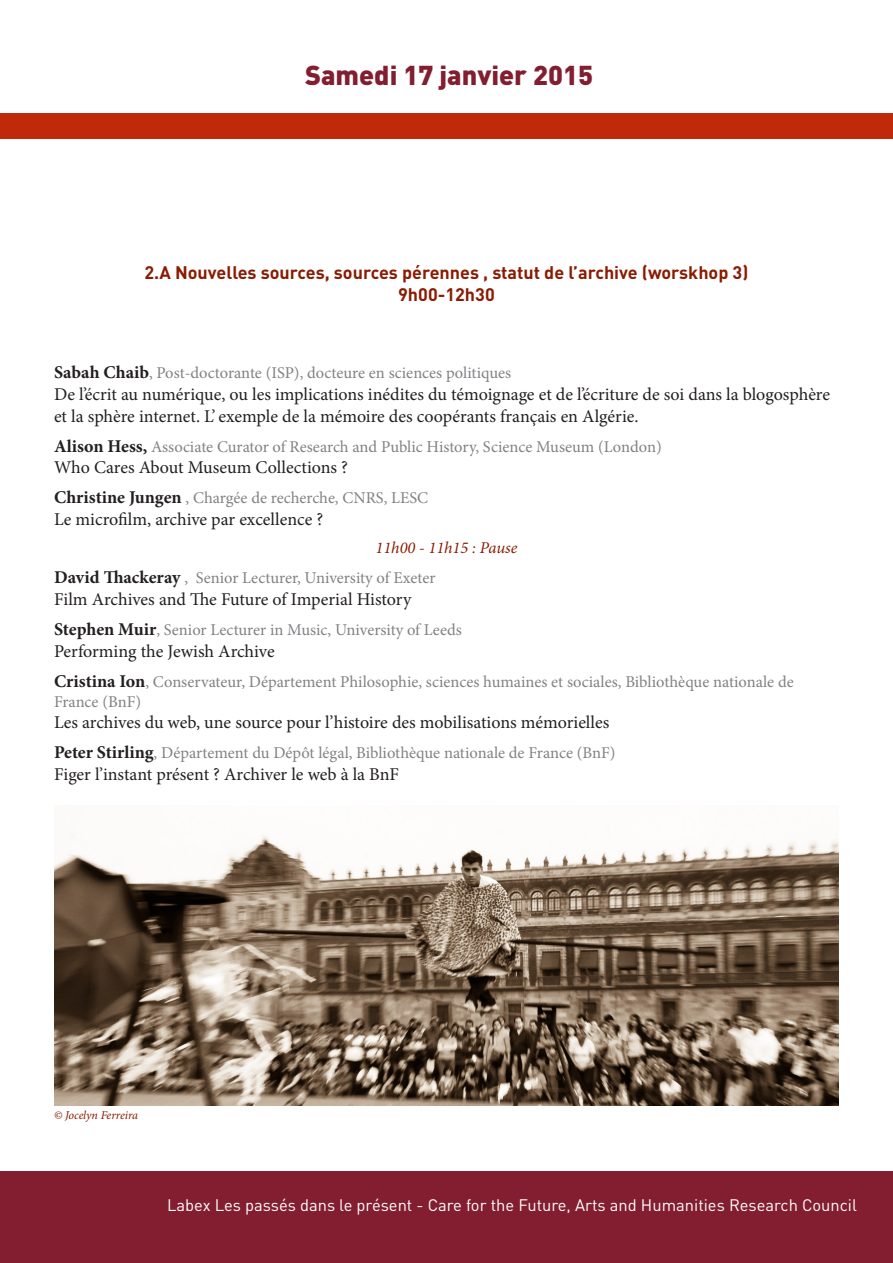
<style>
.page{position:relative;width:893px;height:1263px;background:#fff}
.page>*{position:absolute;margin:0;border:0;box-sizing:border-box;transform-origin:0 0}
.t1{font:900 27px "DIN";color:#821e30}
.t2{font:18px/21.6px "Minion Pro";color:#231f20}
.t3{font:700 18px/21.6px "DIN";color:#891c02;text-align:center}
.t4{font:16.5px/19.8px "Minion Pro";color:#808285}
.t5{font:16.5px "DIN";color:#fff}
.t6{font:italic 16.5px "Minion Pro";color:#891c02}
.t7{font:italic 12px "Minion Pro";letter-spacing:-.015em;color:#891c02}
.s1{font-weight:700;font-size:18px;color:#231f20}
</style>
<div class="page">
<div style="left:0;top:1171px;width:893px;height:92px;background:#821e30"></div>
<div style="left:0;top:113px;width:893px;height:26px;background:#c02909"></div>
<img style="left:54px;top:833px;width:785px;height:273px">
<p class="t1" style="left:305px;top:57px;width:290px">Samedi 17 janvier 2015</p>
<p class="t3" style="left:144px;top:261px;width:605px">2.A Nouvelles sources, sources pérennes , statut de l’archive (worskhop 3)<br>9h00-12h30</p>
<p class="t4" style="left:54px;top:363px;width:459px"><span class="s1">Sabah Chaib</span>, Post-doctorante (ISP), docteure en sciences politiques</p>
<p class="t2" style="left:54px;top:383px;width:778px">De l’écrit au numérique, ou les implications inédites du témoignage et de l’écriture de soi dans la blogosphère et la sphère internet. L’ exemple de la mémoire des coopérants français en Algérie.</p>
<p class="t4" style="left:54px;top:436px;width:609px"><span class="s1">Alison Hess,</span> Associate Curator of Research and Public History, Science Museum (London)</p>
<p class="t2" style="left:54px;top:457px;width:296px">Who Cares About Museum Collections ?</p>
<p class="t4" style="left:54px;top:488px;width:376px"><span class="s1">Christine Jungen</span> , Chargée de recherche, CNRS, LESC</p>
<p class="t2" style="left:54px;top:508px;width:271px">Le microfilm, archive par excellence ?</p>
<p class="t6" style="left:375px;top:537px;width:143px">11h00 - 11h15 : Pause</p>
<p class="t4" style="left:54px;top:568px;width:383px"><span class="s1">David Thackeray</span> , Senior Lecturer, University of Exeter</p>
<p class="t2" style="left:54px;top:588px;width:359px">Film Archives and The Future of Imperial History</p>
<p class="t4" style="left:54px;top:620px;width:409px"><span class="s1">Stephen Muir</span>, Senior Lecturer in Music, University of Leeds</p>
<p class="t2" style="left:54px;top:640px;width:222px">Performing the Jewish Archive</p>
<p class="t4" style="left:54px;top:672px;width:741px"><span class="s1">Cristina Ion</span>, Conservateur, Département Philosophie, sciences humaines et sociales, Bibliothèque nationale de<br>France (BnF)</p>
<p class="t2" style="left:54px;top:712px;width:557px">Les archives du web, une source pour l’histoire des mobilisations mémorielles</p>
<p class="t4" style="left:54px;top:743px;width:563px"><span class="s1">Peter Stirling</span>, Département du Dépôt légal, Bibliothèque nationale de France (BnF)</p>
<p class="t2" style="left:54px;top:763px;width:347px">Figer l’instant présent ? Archiver le web à la BnF</p>
<p class="t7" style="left:54px;top:1107px;width:86px">© Jocelyn Ferreira</p>
<p class="t5" style="left:167px;top:1195px;width:691px">Labex Les passés dans le présent - Care for the Future, Arts and Humanities Research Council</p>
</div>
